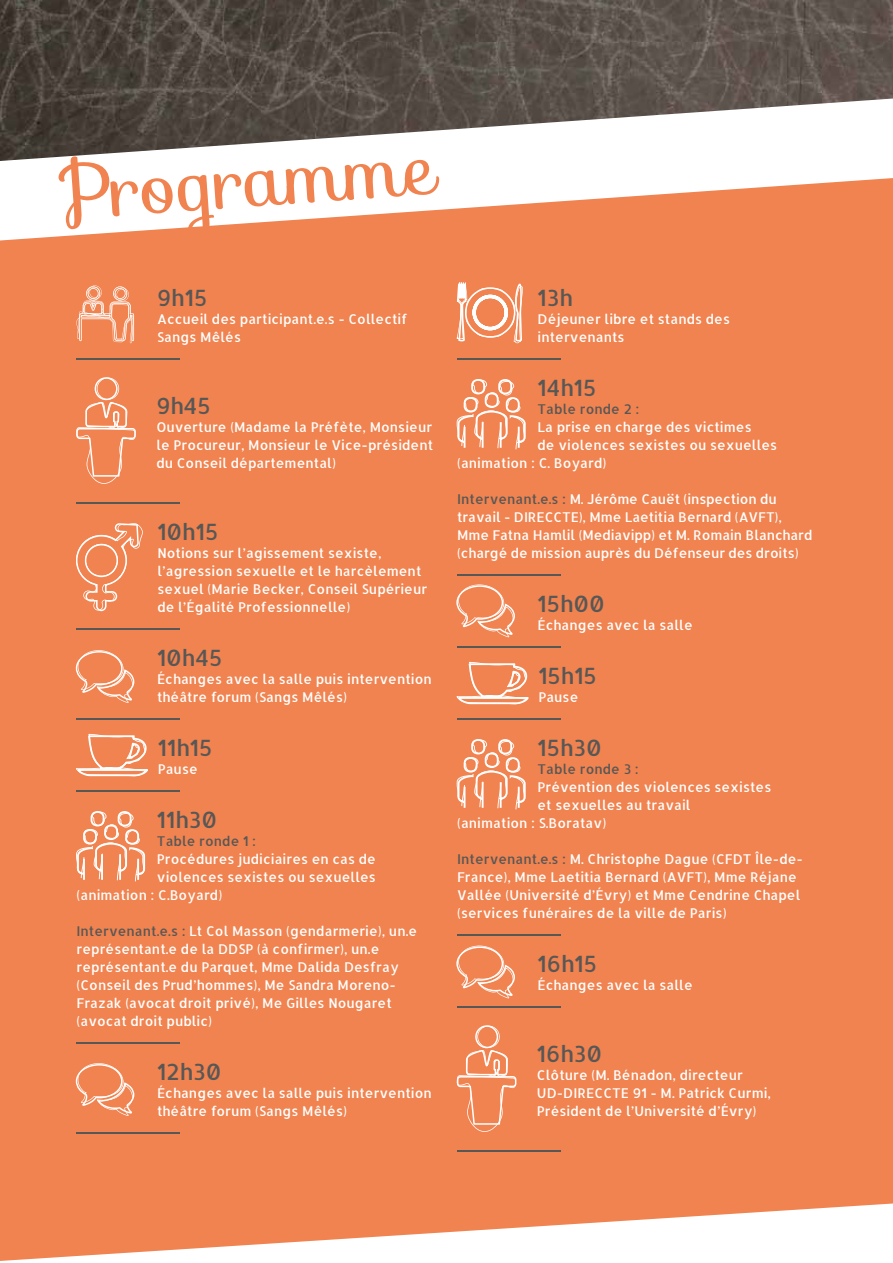
<style>
.page{position:relative;width:893px;height:1263px;background:#fff}
.page>*{position:absolute;margin:0;border:0;box-sizing:border-box;transform-origin:0 0}
.t1{font:77.4px "Sofia";color:#f0834f}
.t2{font:500 22.5px "Allerta";color:#575756}
.t3{font:500 13.5px/18px "Allerta";color:#fff}
.t4{font:500 13.5px "Allerta";color:#575756}
.s1{color:#575756}
</style>
<div class="page">
<div style="left:0;top:244px;width:893px;height:958px;background:#f0834f"></div>
<img style="left:0;top:0;width:893px;height:96px">
<svg style="left:76px;top:285px;width:58px;height:58px;background:#f29c73"></svg>
<hr style="left:77px;top:359px;width:103px;height:1px;background:#575756">
<svg style="left:76px;top:377px;width:60px;height:107px;background:#f19365"></svg>
<hr style="left:77px;top:503px;width:103px;height:1px;background:#575756">
<svg style="left:76px;top:523px;width:67px;height:88px;background:#f19366"></svg>
<hr style="left:77px;top:629px;width:103px;height:1px;background:#575756">
<svg style="left:76px;top:650px;width:58px;height:53px;background:#f2966a"></svg>
<hr style="left:77px;top:719px;width:103px;height:1px;background:#575756">
<svg style="left:76px;top:734px;width:72px;height:42px;background:#f39f77"></svg>
<hr style="left:77px;top:791px;width:103px;height:1px;background:#575756">
<svg style="left:76px;top:811px;width:69px;height:70px;background:#f39e75"></svg>
<hr style="left:77px;top:1043px;width:103px;height:1px;background:#575756">
<svg style="left:76px;top:1063px;width:58px;height:53px;background:#f2966a"></svg>
<hr style="left:77px;top:1133px;width:103px;height:1px;background:#575756">
<svg style="left:457px;top:282px;width:66px;height:61px"></svg>
<hr style="left:457px;top:359px;width:103px;height:1px;background:#575756">
<svg style="left:457px;top:379px;width:69px;height:70px;background:#f39e75"></svg>
<hr style="left:457px;top:575px;width:103px;height:1px;background:#575756">
<svg style="left:456px;top:584px;width:59px;height:53px;background:#f2966a"></svg>
<hr style="left:457px;top:647px;width:103px;height:1px;background:#575756">
<svg style="left:456px;top:662px;width:73px;height:42px;background:#f39f76"></svg>
<hr style="left:457px;top:719px;width:103px;height:1px;background:#575756">
<svg style="left:457px;top:739px;width:69px;height:70px;background:#f39e75"></svg>
<hr style="left:457px;top:935px;width:103px;height:1px;background:#575756">
<svg style="left:456px;top:945px;width:59px;height:53px;background:#f2966a"></svg>
<hr style="left:457px;top:1007px;width:103px;height:1px;background:#575756">
<svg style="left:457px;top:1025px;width:59px;height:107px;background:#f19366"></svg>
<hr style="left:457px;top:1151px;width:103px;height:1px;background:#575756">
<svg style="left:0;top:96px;width:893px;height:148px"></svg>
<svg style="left:0;top:1202px;width:893px;height:59px;fill:#f0834f"></svg>
<h1 class="t1" style="left:56px;top:132px;width:378px;rotate:-4deg">Programme</h1>
<h2 class="t2" style="left:157px;top:283px;width:52px">9h15</h2>
<p class="t3" style="left:157px;top:310px;width:252px">Accueil des participant.e.s - Collectif<br>Sangs Mêlés</p>
<h2 class="t2" style="left:156px;top:391px;width:56px">9h45</h2>
<p class="t3" style="left:156px;top:418px;width:278px;text-align:justify">Ouverture (Madame la Préfète, Monsieur le Procureur, Monsieur le Vice-président du Conseil départemental)</p>
<h2 class="t2" style="left:157px;top:517px;width:62px">10h15</h2>
<p class="t3" style="left:157px;top:544px;width:271px">Notions sur l’agissement sexiste, l’agression sexuelle et le harcèlement sexuel (Marie Becker, Conseil Supérieur de l’Égalité Professionnelle)</p>
<h2 class="t2" style="left:157px;top:643px;width:67px">10h45</h2>
<p class="t3" style="left:157px;top:670px;width:276px">Échanges avec la salle puis intervention théâtre forum (Sangs Mêlés)</p>
<h2 class="t2" style="left:158px;top:733px;width:56px">11h15</h2>
<p class="t3" style="left:158px;top:760px;width:42px">Pause</p>
<h2 class="t2" style="left:157px;top:805px;width:62px">11h30</h2>
<p class="t4" style="left:157px;top:832px;width:101px">Table ronde 1 :</p>
<p class="t3" style="left:157px;top:850px;width:221px">Procédures judiciaires en cas de</p>
<p class="t3" style="left:157px;top:868px;width:221px">violences sexistes ou sexuelles</p>
<p class="t3" style="left:77px;top:886px;width:147px">(animation : C.Boyard)</p>
<p class="t3" style="left:77px;top:922px;width:342px"><span class="s1">Intervenant.e.s :</span> Lt Col Masson (gendarmerie), un.e représentant.e de la DDSP (à confirmer), un.e représentant.e du Parquet, Mme Dalida Desfray (Conseil des Prud’hommes), Me Sandra Moreno-Frazak (avocat droit privé), Me Gilles Nougaret (avocat droit public)</p>
<h2 class="t2" style="left:157px;top:1057px;width:66px">12h30</h2>
<p class="t3" style="left:157px;top:1084px;width:276px">Échanges avec la salle puis intervention théâtre forum (Sangs Mêlés)</p>
<h2 class="t2" style="left:538px;top:283px;width:37px">13h</h2>
<p class="t3" style="left:538px;top:310px;width:194px">Déjeuner libre et stands des intervenants</p>
<h2 class="t2" style="left:537px;top:373px;width:60px">14h15</h2>
<p class="t4" style="left:537px;top:400px;width:103px">Table ronde 2 :</p>
<p class="t3" style="left:537px;top:418px;width:216px">La prise en charge des victimes</p>
<p class="t3" style="left:537px;top:436px;width:241px">de violences sexistes ou sexuelles</p>
<p class="t3" style="left:457px;top:454px;width:151px">(animation : C. Boyard)</p>
<p class="t3" style="left:457px;top:490px;width:357px"><span class="s1">Intervenant.e.s :</span> M. Jérôme Cauët (inspection du travail - DIRECCTE), Mme Laetitia Bernard (AVFT), Mme Fatna Hamlil (Mediavipp) et M. Romain Blanchard (chargé de mission auprès du Défenseur des droits)</p>
<h2 class="t2" style="left:538px;top:589px;width:69px">15h00</h2>
<p class="t3" style="left:538px;top:616px;width:157px">Échanges avec la salle</p>
<h2 class="t2" style="left:538px;top:661px;width:60px">15h15</h2>
<p class="t3" style="left:538px;top:688px;width:42px">Pause</p>
<h2 class="t2" style="left:537px;top:733px;width:66px">15h30</h2>
<p class="t4" style="left:537px;top:760px;width:103px">Table ronde 3 :</p>
<p class="t3" style="left:537px;top:778px;width:235px">Prévention des violences sexistes</p>
<p class="t3" style="left:537px;top:796px;width:155px">et sexuelles au travail</p>
<p class="t3" style="left:457px;top:814px;width:151px">(animation : S.Boratav)</p>
<p class="t3" style="left:457px;top:850px;width:347px"><span class="s1">Intervenant.e.s :</span> M. Christophe Dague (CFDT Île-de-France), Mme Laetitia Bernard (AVFT), Mme Réjane Vallée (Université d’Évry) et Mme Cendrine Chapel (services funéraires de la ville de Paris)</p>
<h2 class="t2" style="left:538px;top:949px;width:61px">16h15</h2>
<p class="t3" style="left:538px;top:976px;width:157px">Échanges avec la salle</p>
<h2 class="t2" style="left:537px;top:1039px;width:67px">16h30</h2>
<p class="t3" style="left:537px;top:1066px;width:236px">Clôture (M. Bénadon, directeur<br>UD-DIRECCTE 91 - M. Patrick Curmi,<br>Président de l’Université d’Évry)</p>
</div>
